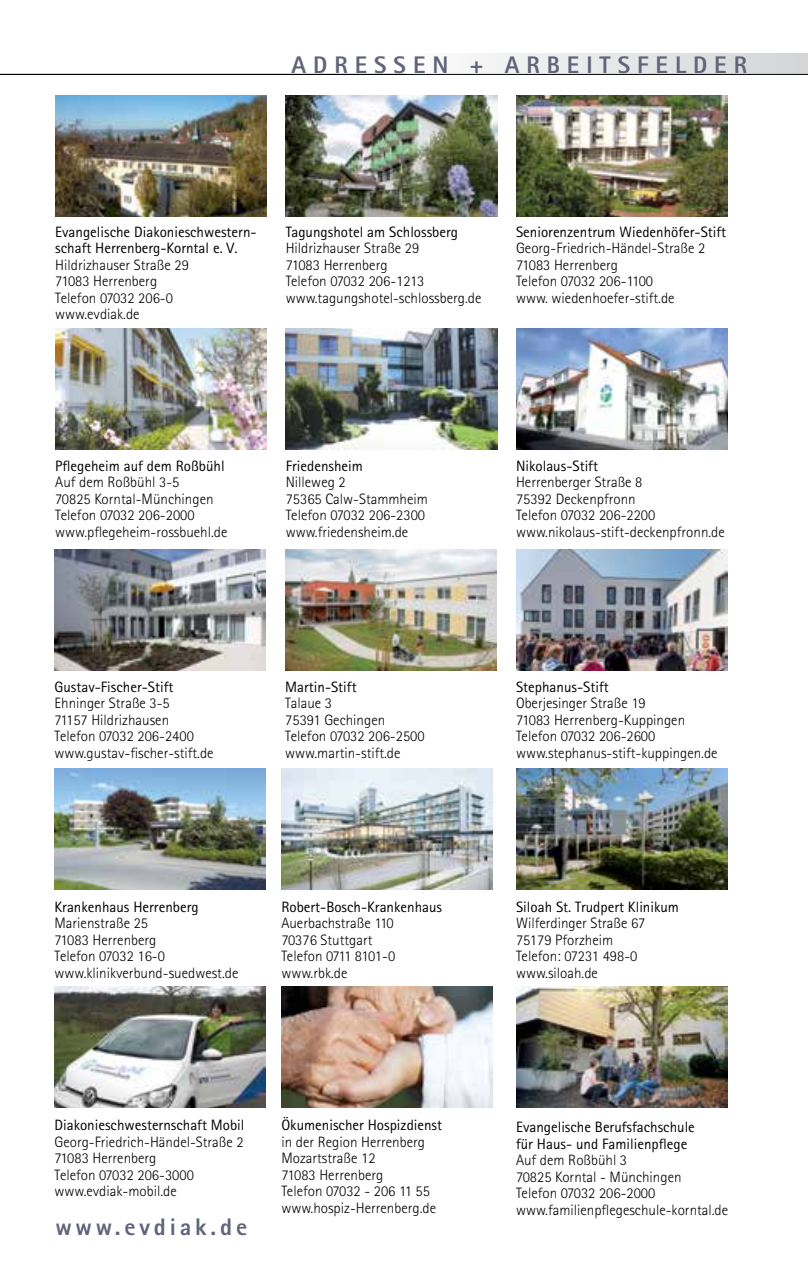
<style>
.page{position:relative;width:808px;height:1263px;background:#fff}
.page>*{position:absolute;margin:0;border:0;box-sizing:border-box;transform-origin:0 0}
.t1{font:800 24px "Agfa Rotis Sans Serif";letter-spacing:.29em;color:#606379}
.t2{font:800 24px "Agfa Rotis Sans Serif";letter-spacing:.16em;color:#606379}
.t3{font:300 15px/16.5px "Agfa Rotis Sans Serif";color:#000}
.t4{font:15px/16.5px "Agfa Rotis Sans Serif";color:#000}
</style>
<div class="page">
<div style="left:407px;top:54px;width:401px;height:20px;background:linear-gradient(to right,#fcfcfc,#d3d4d6)"></div>
<hr style="left:0;top:74px;width:808px;height:1px;background:#000">
<img style="left:55px;top:96px;width:212px;height:121px">
<img style="left:55px;top:549px;width:211px;height:121px">
<img style="left:285px;top:549px;width:212px;height:121px">
<img style="left:55px;top:768px;width:211px;height:121px">
<img style="left:55px;top:986px;width:211px;height:121px">
<img style="left:516px;top:986px;width:211px;height:121px">
<img style="left:286px;top:96px;width:211px;height:121px">
<img style="left:516px;top:328px;width:211px;height:121px">
<img style="left:516px;top:549px;width:211px;height:121px">
<img style="left:516px;top:768px;width:211px;height:121px">
<img style="left:516px;top:96px;width:211px;height:121px">
<img style="left:286px;top:328px;width:211px;height:121px">
<img style="left:55px;top:328px;width:212px;height:121px">
<img style="left:281px;top:768px;width:212px;height:121px">
<img style="left:281px;top:986px;width:212px;height:121px">
<h1 class="t1" style="left:292px;top:49px;width:457px">ADRESSEN + ARBEITSFELDER</h1>
<p class="t4" style="left:55px;top:223px;width:203px">Evangelische Diakonieschwestern&shy;schaft Herrenberg-Korntal e. V.</p>
<p class="t3" style="left:55px;top:256px;width:135px">Hildrizhauser Straße 29<br>71083 Herrenberg<br>Telefon 07032 206-0 www.evdiak.de</p>
<p class="t4" style="left:286px;top:223px;width:174px">Tagungshotel am Schlossberg</p>
<p class="t3" style="left:286px;top:240px;width:197px">Hildrizhauser Straße 29<br>71083 Herrenberg<br>Telefon 07032 206-1213 www.tagungshotel-schlossberg.de</p>
<p class="t4" style="left:516px;top:223px;width:212px">Seniorenzentrum Wiedenhöfer-Stift</p>
<p class="t3" style="left:516px;top:240px;width:191px">Georg-Friedrich-Händel-Straße 2<br>71083 Herrenberg<br>Telefon 07032 206-1100<br>www. wiedenhoefer-stift.de</p>
<p class="t4" style="left:55px;top:457px;width:171px">Pflegeheim auf dem Roßbühl</p>
<p class="t3" style="left:55px;top:474px;width:174px">Auf dem Roßbühl 3-5<br>70825 Korntal-Münchingen<br>Telefon 07032 206-2000 www.pflegeheim-rossbuehl.de</p>
<p class="t4" style="left:286px;top:457px;width:79px">Friedensheim</p>
<p class="t3" style="left:286px;top:474px;width:144px">Nilleweg 2<br>75365 Calw-Stammheim<br>Telefon 07032 206-2300 www.friedensheim.de</p>
<p class="t4" style="left:516px;top:457px;width:83px">Nikolaus-Stift</p>
<p class="t3" style="left:516px;top:474px;width:210px">Herrenberger Straße 8<br>75392 Deckenpfronn<br>Telefon 07032 206-2200 www.nikolaus-stift-deckenpfronn.de</p>
<p class="t4" style="left:55px;top:678px;width:120px">Gustav-Fischer-Stift</p>
<p class="t3" style="left:55px;top:695px;width:161px">Ehninger Straße 3-5<br>71157 Hildrizhausen<br>Telefon 07032 206-2400 www.gustav-fischer-stift.de</p>
<p class="t4" style="left:285px;top:678px;width:73px">Martin-Stift</p>
<p class="t3" style="left:285px;top:695px;width:141px">Talaue 3<br>75391 Gechingen<br>Telefon 07032 206-2500 www.martin-stift.de</p>
<p class="t4" style="left:55px;top:898px;width:146px">Krankenhaus Herrenberg</p>
<p class="t3" style="left:55px;top:915px;width:185px">Marienstraße 25<br>71083 Herrenberg<br>Telefon 07032 16-0 www.klinikverbund-suedwest.de</p>
<p class="t4" style="left:281px;top:898px;width:162px">Robert-Bosch-Krankenhaus</p>
<p class="t3" style="left:281px;top:915px;width:115px">Auerbachstraße 110<br>70376 Stuttgart<br>Telefon 0711 8101-0 www.rbk.de</p>
<p class="t4" style="left:55px;top:1117px;width:191px">Diakonieschwesternschaft Mobil</p>
<p class="t3" style="left:55px;top:1133px;width:191px">Georg-Friedrich-Händel-Straße 2<br>71083 Herrenberg<br>Telefon 07032 206-3000 www.evdiak-mobil.de</p>
<h1 class="t2" style="left:55px;top:1211px;width:193px">www.evdiak.de</h1>
<p class="t4" style="left:281px;top:1117px;width:162px">Ökumenischer Hospizdienst</p>
<p class="t3" style="left:281px;top:1133px;width:156px">in der Region Herrenberg<br>Mozartstraße 12<br>71083 Herrenberg<br>Telefon 07032 - 206 11 55 www.hospiz-Herrenberg.de</p>
<p class="t4" style="left:516px;top:678px;width:94px">Stephanus-Stift</p>
<p class="t3" style="left:516px;top:695px;width:203px">Oberjesinger Straße 19<br>71083 Herrenberg-Kuppingen<br>Telefon 07032 206-2600 www.stephanus-stift-kuppingen.de</p>
<p class="t4" style="left:516px;top:898px;width:165px">Siloah St. Trudpert Klinikum</p>
<p class="t3" style="left:516px;top:915px;width:131px">Wilferdinger Straße 67<br>75179 Pforzheim<br>Telefon: 07231 498-0 www.siloah.de</p>
<p class="t4" style="left:516px;top:1119px;width:180px">Evangelische Berufsfachschule für Haus- und Familienpflege</p>
<p class="t3" style="left:516px;top:1152px;width:214px">Auf dem Roßbühl 3<br>70825 Korntal - Münchingen<br>Telefon 07032 206-2000 www.familienpflegeschule-korntal.de</p>
</div>
